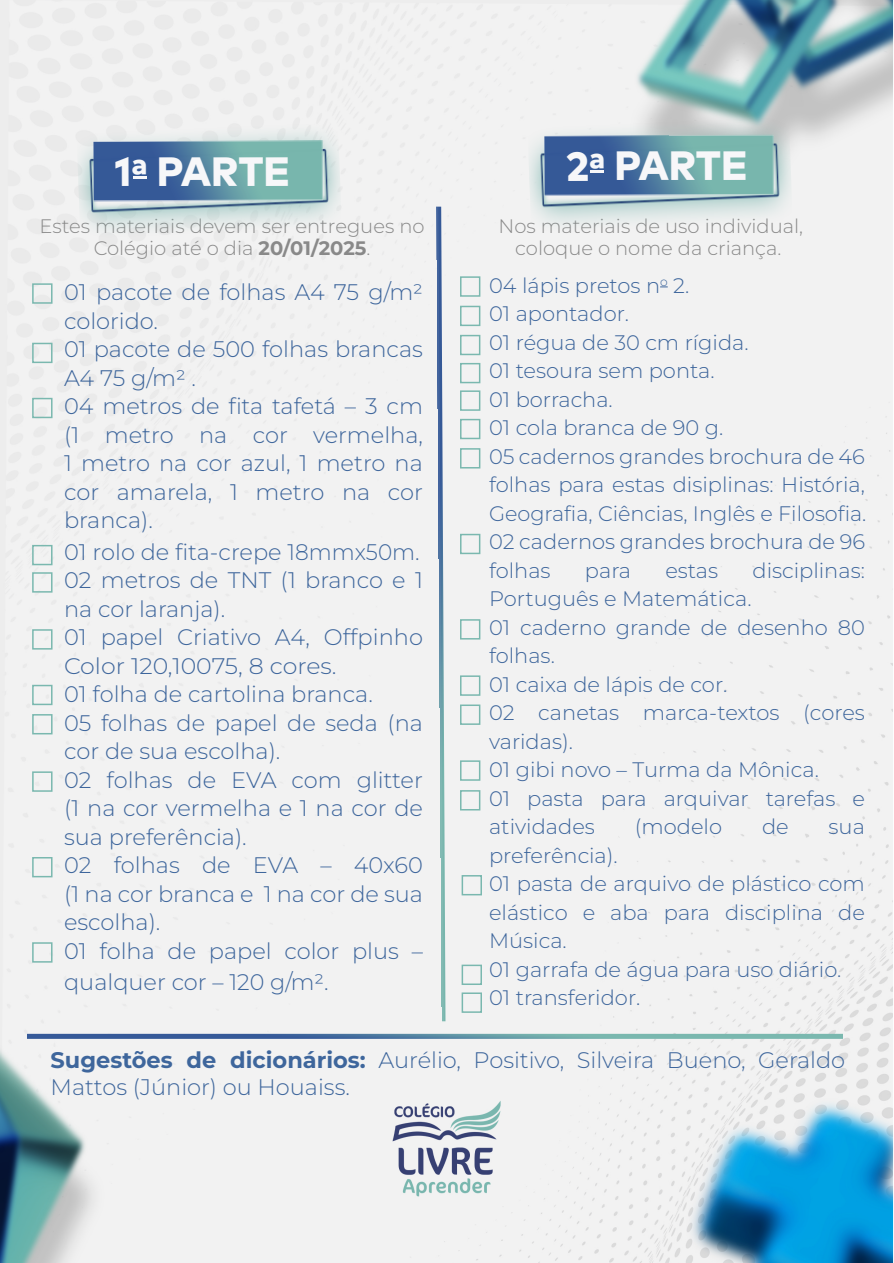
<style>
.page{position:relative;width:894px;height:1263px;background:#fff}
.page>*{position:absolute;margin:0;border:0;box-sizing:border-box;transform-origin:0 0}
.t1{font:800 40.8px "Mark Pro";letter-spacing:-.005em;color:#f7f7f9}
.t2{font:300 22.5px/28.5px "Montserrat";color:#3e669c}
.t3{font:300 21px/28.5px "Montserrat";color:#3e669c}
.t4{font:300 19.5px/22.5px "Montserrat";color:#898989;text-align:center}
.s1{font-weight:700}
</style>
<div class="page">
<img style="left:0;top:0;width:894px;height:1263px">
<img style="left:72px;top:8px;width:274px;height:356px">
<img style="left:93px;top:140px;width:230px;height:62px">
<img style="left:436px;top:206px;width:9px;height:817px">
<div style="left:460px;top:276px;width:20px;height:21px;border:2px solid #7ab8af"></div>
<div style="left:460px;top:306px;width:20px;height:20px;border:2px solid #7ab8af"></div>
<div style="left:460px;top:335px;width:20px;height:20px;border:2px solid #7ab8af"></div>
<div style="left:460px;top:363px;width:20px;height:20px;border:2px solid #7ab8af"></div>
<div style="left:460px;top:390px;width:20px;height:21px;border:2px solid #7ab8af"></div>
<div style="left:460px;top:419px;width:20px;height:20px;border:2px solid #7ab8af"></div>
<div style="left:460px;top:448px;width:20px;height:20px;border:2px solid #7ab8af"></div>
<div style="left:460px;top:534px;width:20px;height:20px;border:2px solid #7ab8af"></div>
<div style="left:460px;top:619px;width:20px;height:20px;border:2px solid #7ab8af"></div>
<div style="left:460px;top:675px;width:20px;height:21px;border:2px solid #7ab8af"></div>
<div style="left:460px;top:704px;width:20px;height:21px;border:2px solid #7ab8af"></div>
<div style="left:460px;top:760px;width:20px;height:21px;border:2px solid #7ab8af"></div>
<div style="left:460px;top:790px;width:20px;height:20px;border:2px solid #7ab8af"></div>
<div style="left:461px;top:875px;width:21px;height:20px;border:2px solid #7ab8af"></div>
<div style="left:461px;top:965px;width:21px;height:20px;border:2px solid #7ab8af"></div>
<div style="left:461px;top:992px;width:21px;height:21px;border:2px solid #7ab8af"></div>
<div style="left:32px;top:283px;width:21px;height:21px;border:2px solid #7ab8af"></div>
<div style="left:32px;top:343px;width:21px;height:20px;border:2px solid #7ab8af"></div>
<div style="left:32px;top:398px;width:21px;height:20px;border:2px solid #7ab8af"></div>
<div style="left:32px;top:545px;width:21px;height:20px;border:2px solid #7ab8af"></div>
<div style="left:32px;top:572px;width:21px;height:21px;border:2px solid #7ab8af"></div>
<div style="left:32px;top:629px;width:21px;height:21px;border:2px solid #7ab8af"></div>
<div style="left:32px;top:685px;width:21px;height:20px;border:2px solid #7ab8af"></div>
<div style="left:32px;top:714px;width:21px;height:20px;border:2px solid #7ab8af"></div>
<div style="left:32px;top:771px;width:21px;height:21px;border:2px solid #7ab8af"></div>
<div style="left:32px;top:857px;width:21px;height:20px;border:2px solid #7ab8af"></div>
<div style="left:32px;top:942px;width:21px;height:21px;border:2px solid #7ab8af"></div>
<img style="left:26px;top:1034px;width:817px;height:5px">
<img style="left:523px;top:3px;width:274px;height:356px">
<img style="left:544px;top:135px;width:230px;height:61px">
<hr style="left:133px;top:176px;width:14px;height:3px;background:#f7f7f9">
<hr style="left:590px;top:170px;width:14px;height:3px;background:#f7f7f9">
<h1 class="t1" style="left:115px;top:140px;width:177px">1ª PARTE</h1>
<h1 class="t1" style="left:566px;top:135px;width:183px">2ª PARTE</h1>
<p class="t4" style="left:40px;top:216px;width:386px">Estes materiais devem ser entregues no<br>Colégio até o dia <span class="s1">20/01/2025</span>.</p>
<p class="t4" style="left:498px;top:216px;width:306px">Nos materiais de uso individual, coloque o nome da criança.</p>
<p class="t2" style="left:64px;top:280px;width:360px">01 pacote de folhas A4 75 g/m2 colorido.<br>01 pacote de 500 folhas brancas<br>A4 75 g/m2 .<br>04 metros de fita tafetá – 3 cm (1 metro na cor vermelha,<br>1 metro na cor azul, 1 metro na cor amarela, 1 metro na cor branca).</p>
<p class="t2" style="left:64px;top:539px;width:360px">01 rolo de fita-crepe 18mmx50m.<br>02 metros de TNT (1 branco e 1 na cor laranja).<br>01 papel Criativo A4, Offpinho<br>Color 120,10075, 8 cores.<br>01 folha de cartolina branca.<br>05 folhas de papel de seda (na cor de sua escolha).<br>02 folhas de EVA com glitter (1 na cor vermelha e 1 na cor de sua preferência).<br>02 folhas de EVA – 40x60 (1 na cor branca e 1 na cor de sua escolha).<br>01 folha de papel color plus –</p>
<p class="t2" style="left:64px;top:970px;width:266px">qualquer cor – 120 g/m2.</p>
<p class="t3" style="left:489px;top:273px;width:379px">04 lápis pretos n<sup>o</sup> 2.<br>01 apontador.<br>01 régua de 30 cm rígida.<br>01 tesoura sem ponta.<br>01 borracha.<br>01 cola branca de 90 g.<br>05 cadernos grandes brochura de 46 folhas para estas disiplinas: História,<br>Geografia, Ciências, Inglês e Filosofia.<br>02 cadernos grandes brochura de 96 folhas</p>
<p class="t3" style="left:585px;top:558px;width:48px">para</p>
<p class="t3" style="left:665px;top:558px;width:54px">estas</p>
<p class="t3" style="left:752px;top:558px;width:114px">disciplinas:</p>
<p class="t3" style="left:489px;top:586px;width:377px">Português e Matemática.<br>01 caderno grande de desenho 80 folhas.<br>01 caixa de lápis de cor.<br>02 canetas marca-textos (cores varidas).<br>01 gibi novo – Turma da Mônica.<br>01 pasta para arquivar tarefas e atividades</p>
<p class="t3" style="left:635px;top:814px;width:89px">(modelo</p>
<p class="t3" style="left:762px;top:814px;width:28px">de</p>
<p class="t3" style="left:828px;top:814px;width:38px">sua</p>
<p class="t3" style="left:489px;top:843px;width:377px">preferência).<br>01 pasta de arquivo de plástico com elástico e aba para disciplina de<br>Música.<br>01 garrafa de água para uso diário.<br>01 transferidor.</p>
<p class="t2" style="left:51px;top:1048px;width:796px;line-height:27px"><span class="s1">Sugestões de dicionários:</span> Aurélio, Positivo, Silveira Bueno, Geraldo<br>Mattos (Júnior) ou Houaiss.</p>
</div>
